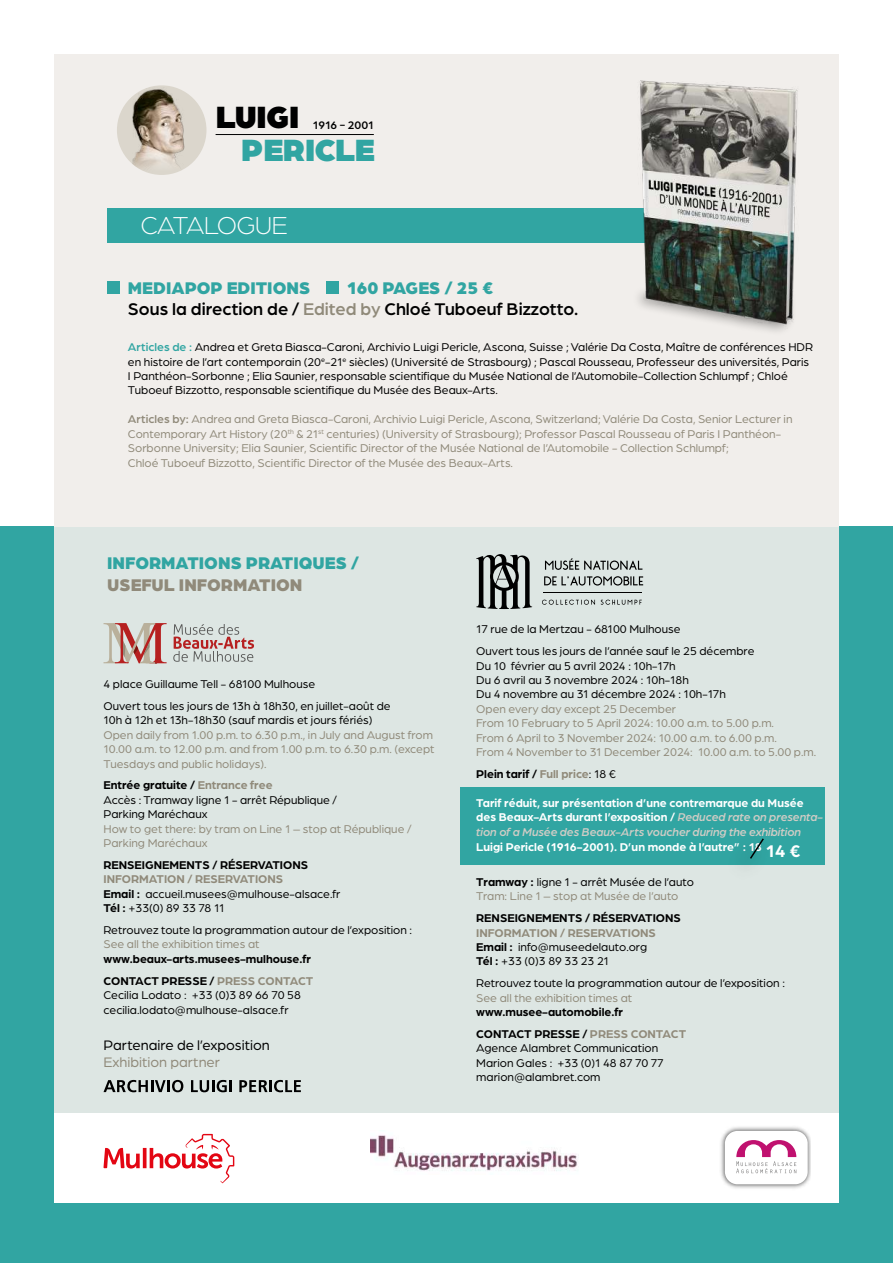
<style>
.page{position:relative;width:893px;height:1263px;background:#fff}
.page>*{position:absolute;margin:0;border:0;box-sizing:border-box;transform-origin:0 0}
.t1{font:900 37.65px "Arboria";letter-spacing:-.025em;color:#31a5a2}
.t2{font:900 37.65px "Arboria";letter-spacing:-.025em;color:#000}
.t3{font:300 30px "Arboria";letter-spacing:-.025em;color:#fff}
.t4{font:500 18px/21.6px "Arboria";color:#000}
.t5{font:900 18px "Arboria";color:#31a5a2}
.t6{font:900 18px "Arboria";color:#908a7a}
.t7{font:14.7px "Arboria";color:#000}
.t8{font:14.7px "Arboria";color:#908a7a}
.t9{font:12px/14.4px "Arboria";color:#000}
.t10{font:12px/14.4px "Arboria";color:#908a7a}
.t11{font:700 12px/14.4px "Arboria";color:#fff}
.t12{font:700 12px/21.9px "Arboria";color:#000}
.t13{font:500 11.7px "Arboria";color:#000}
.s1{font-weight:900;color:#31a5a2}
.s2{color:#908a7a}
.s3{font-weight:500;color:#31a5a2}
.s4{font-weight:500}
.s5{font-weight:700}
.s6{font-weight:700;color:#908a7a}
.s7{font-weight:400}
.s8{font-weight:500;font-style:italic;color:#cfccc5}
.s9{font-size:18px}
.s10{font-weight:700;color:#000}
.s11{color:#000}
</style>
<div class="page">
<div style="left:0;top:526px;width:893px;height:737px;background:#31a5a2"></div>
<div style="left:54px;top:54px;width:785px;height:472px;background:#f1eeeb"></div>
<div style="left:54px;top:526px;width:785px;height:676px;background:#dde6e3"></div>
<hr style="left:216px;top:134px;width:158px;height:1px;background:#000">
<div style="left:117px;top:85px;width:89px;height:90px;background:#dbd6cc;border-radius:50%"></div>
<img style="left:132px;top:88px;width:64px;height:87px">
<div style="left:107px;top:208px;width:653px;height:34px;background:#31a5a2"></div>
<div style="left:107px;top:281px;width:13px;height:13px;background:#31a5a2"></div>
<div style="left:326px;top:281px;width:13px;height:13px;background:#31a5a2"></div>
<svg style="left:476px;top:554px;width:56px;height:55px"></svg>
<svg style="left:542px;top:600px;width:53px;height:5px"></svg>
<svg style="left:601px;top:600px;width:41px;height:5px"></svg>
<svg style="left:545px;top:558px;width:97px;height:12px"></svg>
<svg style="left:544px;top:576px;width:99px;height:9px"></svg>
<hr style="left:543px;top:592px;width:99px;height:1px;background:#000">
<div style="left:54px;top:1113px;width:785px;height:89px;background:#fff"></div>
<svg style="left:103px;top:1134px;width:131px;height:49px"></svg>
<img style="left:720px;top:1127px;width:90px;height:62px">
<div style="left:725px;top:1131px;width:83px;height:53px;background:#fff;border-radius:13px"></div>
<svg style="left:736px;top:1140px;width:60px;height:33px"></svg>
<svg style="left:104px;top:623px;width:63px;height:41px"></svg>
<svg style="left:173px;top:624px;width:81px;height:38px"></svg>
<img style="left:371px;top:1135px;width:207px;height:36px">
<div style="left:460px;top:787px;width:364px;height:77px;background:#31a5a2"></div>
<div style="left:725px;top:832px;width:46px;height:51px;background:#000;opacity:.75"></div>
<svg style="left:748px;top:837px;width:17px;height:23px"></svg>
<img style="left:617px;top:80px;width:181px;height:252px">
<svg style="left:104px;top:1080px;width:79px;height:12px"></svg>
<svg style="left:191px;top:1080px;width:41px;height:12px"></svg>
<svg style="left:239px;top:1080px;width:62px;height:12px"></svg>
<h1 class="t2" style="left:216px;top:88px;width:86px">Luigi</h1>
<p class="t13" style="left:313px;top:117px;width:62px">1916 - 2001</p>
<h1 class="t1" style="left:241px;top:122px;width:136px">pericle</h1>
<h2 class="t3" style="left:141px;top:206px;width:149px">Catalogue</h2>
<h3 class="t4" style="left:128px;top:276px;width:452px;text-indent:219px"><span class="s1">160 PAGES / 25 €<br></span>Sous la direction de / <span class="s2">Edited by</span> Chloé Tuboeuf Bizzotto.</h3>
<p class="t9" style="left:128px;top:340px;width:687px"><span class="s3">Articles de :</span> Andrea et Greta Biasca-Caroni, Archivio Luigi Pericle, Ascona, Suisse ; Valérie Da Costa, Maître de conférences HDR en histoire de l’art contemporain (20<sup>e</sup>-21<sup>e</sup> siècles) (Université de Strasbourg) ; Pascal Rousseau, Professeur des universités, Paris I Panthéon-Sorbonne ; Elia Saunier, responsable scientifique du Musée National de l’Automobile-Collection Schlumpf ; Chloé Tuboeuf Bizzotto, responsable scientifique du Musée des Beaux-Arts.</p>
<p class="t10" style="left:128px;top:412px;width:666px"><span class="s4">Articles by:</span> Andrea and Greta Biasca-Caroni, Archivio Luigi Pericle, Ascona, Switzerland; Valérie Da Costa, Senior Lecturer in Contemporary Art History (20<sup>th</sup> &amp; 21<sup>st</sup> centuries) (University of Strasbourg); Professor Pascal Rousseau of Paris I Panthéon-Sorbonne University; Elia Saunier, Scientific Director of the Musée National de l’Automobile - Collection Schlumpf;<br>Chloé Tuboeuf Bizzotto, Scientific Director of the Musée des Beaux-Arts.</p>
<h3 class="t5" style="left:128px;top:275px;width:184px">MEDIAPOP EDITIONS</h3>
<h3 class="t5" style="left:107px;top:550px;width:253px">INFORMATIONS PRATIQUES /</h3>
<h3 class="t6" style="left:107px;top:572px;width:197px">USEFUL INFORMATION</h3>
<p class="t9" style="left:104px;top:673px;width:289px;line-height:21.9px">4 place Guillaume Tell - 68100 Mulhouse<br>Ouvert tous les jours de 13h à 18h30, en juillet-août de</p>
<p class="t9" style="left:104px;top:713px;width:270px">10h à 12h et 13h-18h30 (sauf mardis et jours fériés)</p>
<p class="t10" style="left:104px;top:727px;width:333px">Open daily from 1.00 p.m. to 6.30 p.m., in July and August from<br>10.00 a.m. to 12.00 p.m. and from 1.00 p.m. to 6.30 p.m. (except<br>Tuesdays and public holidays).</p>
<p class="t9" style="left:104px;top:778px;width:235px"><span class="s5">Entrée gratuite /</span> <span class="s6">Entrance free<br></span>Accès : Tramway ligne 1 - arrêt République /<br>Parking Maréchaux</p>
<p class="t10" style="left:104px;top:821px;width:309px">How to get there: by tram on Line 1 – stop at République /<br>Parking Maréchaux</p>
<p class="t12" style="left:104px;top:853px;width:206px">RENSEIGNEMENTS / RÉSERVATIONS</p>
<p class="t9" style="left:104px;top:872px;width:238px"><span class="s6">INFORMATION / RESERVATIONS<br></span><span class="s5">Email :</span> accueil.musees@mulhouse-alsace.fr<br><span class="s5">Tél :</span> +33(0) 89 33 78 11</p>
<p class="t9" style="left:104px;top:922px;width:310px">Retrouvez toute la programmation autour de l’exposition :</p>
<p class="t10" style="left:104px;top:937px;width:158px">See all the exhibition times at</p>
<p class="t12" style="left:104px;top:947px;width:211px">www.beaux-arts.musees-mulhouse.fr<br>CONTACT PRESSE / <span class="s2">PRESS CONTACT</span></p>
<p class="t9" style="left:104px;top:987px;width:199px">Cecilia Lodato : +33 (0)3 89 66 70 58 cecilia.lodato@mulhouse-alsace.fr</p>
<p class="t7" style="left:104px;top:1035px;width:168px">Partenaire de l’exposition</p>
<p class="t8" style="left:104px;top:1053px;width:118px">Exhibition partner</p>
<p class="t9" style="left:476px;top:618px;width:280px;line-height:21.9px">17 rue de la Mertzau - 68100 Mulhouse<br>Ouvert tous les jours de l’année sauf le 25 décembre</p>
<p class="t9" style="left:476px;top:658px;width:251px">Du 10 février au 5 avril 2024 : 10h-17h<br>Du 6 avril au 3 novembre 2024 : 10h-18h<br>Du 4 novembre au 31 décembre 2024 : 10h-17h</p>
<p class="t10" style="left:476px;top:701px;width:341px">Open every day except 25 December<br>From 10 February to 5 April 2024: 10.00 a.m. to 5.00 p.m.<br>From 6 April to 3 November 2024: 10.00 a.m. to 6.00 p.m.<br>From 4 November to 31 December 2024: 10.00 a.m. to 5.00 p.m.</p>
<p class="t12" style="left:476px;top:762px;width:141px">Plein tarif / <span class="s2">Full price</span><span class="s7">: 18 €</span></p>
<p class="t11" style="left:476px;top:795px;width:348px">Tarif réduit, sur présentation d’une contremarque du Musée des Beaux-Arts durant l’exposition / <span class="s8">Reduced rate on presenta&shy;tion of a Musée des Beaux-Arts voucher during the exhibition</span></p>
<p class="t11" style="left:476px;top:839px;width:325px">Luigi Pericle (1916-2001). D’un monde à l’autre” : 18 <span class="s9">14 €</span></p>
<p class="t10" style="left:476px;top:874px;width:219px"><span class="s10">Tramway :</span> <span class="s11">ligne 1 - arrêt Musée de l’auto<br></span>Tram: Line 1 – stop at Musée de l’auto</p>
<p class="t12" style="left:476px;top:906px;width:206px">RENSEIGNEMENTS / RÉSERVATIONS</p>
<p class="t9" style="left:476px;top:925px;width:181px"><span class="s6">INFORMATION / RESERVATIONS<br></span><span class="s5">Email :</span> info@museedelauto.org<br><span class="s5">Tél :</span> +33 (0)3 89 33 23 21</p>
<p class="t9" style="left:476px;top:976px;width:310px">Retrouvez toute la programmation autour de l’exposition :</p>
<p class="t10" style="left:476px;top:990px;width:158px">See all the exhibition times at</p>
<p class="t12" style="left:476px;top:1000px;width:211px">www.musee-automobile.fr<br>CONTACT PRESSE / <span class="s2">PRESS CONTACT</span></p>
<p class="t9" style="left:476px;top:1041px;width:189px">Agence Alambret Communication<br>Marion Gales : +33 (0)1 48 87 70 77 marion@alambret.com</p>
</div>
